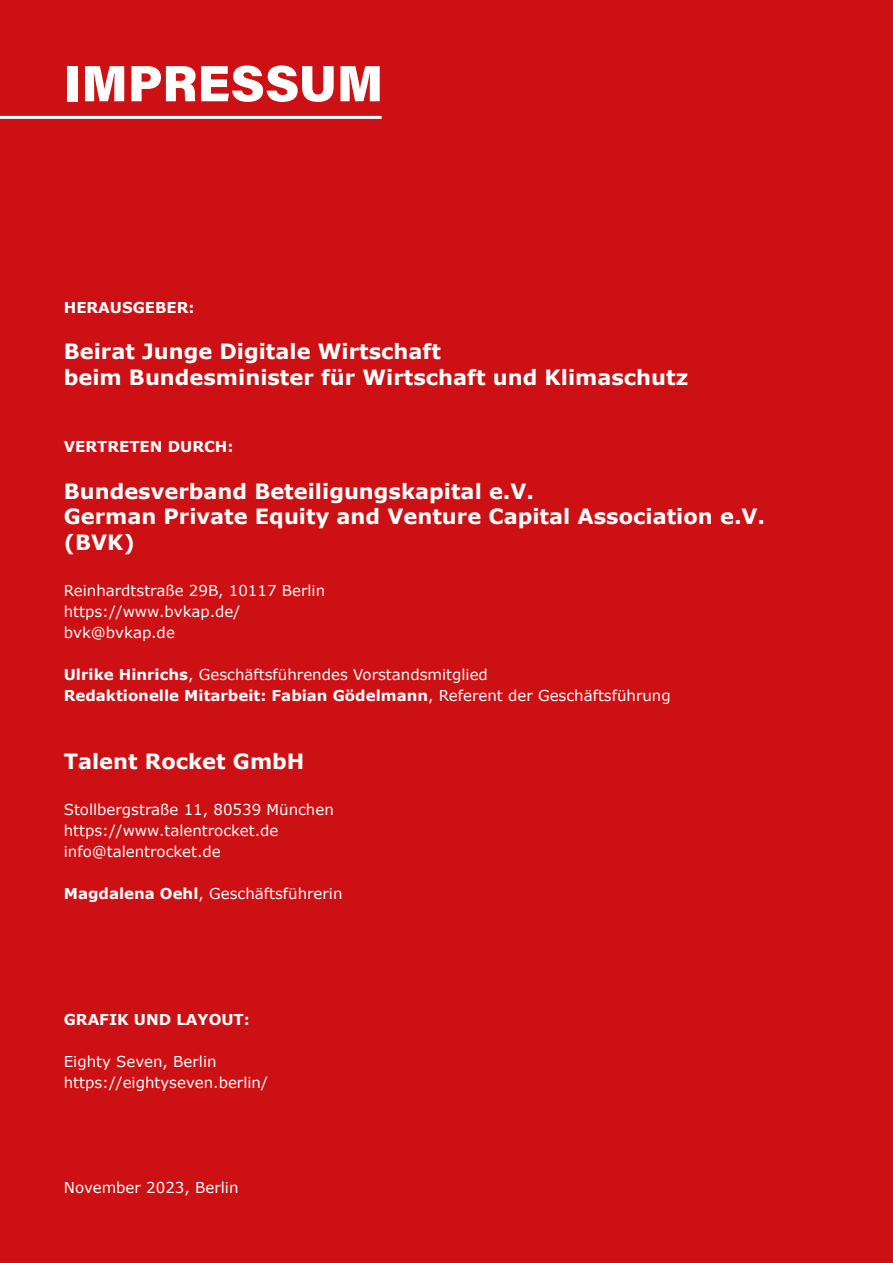
<style>
.page{position:relative;width:893px;height:1263px;background:#cd1013}
.page>*{position:absolute;margin:0;border:0;box-sizing:border-box;transform-origin:0 0}
.Header1{font:900 51px "Acumin Pro";color:#fff}
.t1{font:700 21px/25.5px "Verdana";color:#fff}
.t2{font:15px "Verdana";color:#fff}
.t3{font:700 15px "Verdana";color:#fff}
.s1{font-weight:700}
.s2{font-weight:400}
</style>
<div class="page">
<hr style="left:0;top:116px;width:382px;height:3px;background:#fff">
<p class="Header1" style="left:64px;top:47px;width:321px">IMPRESSUM</p>
<p class="t3" style="left:64px;top:298px;width:132px">HERAUSGEBER:</p>
<p class="t1" style="left:64px;top:339px;width:379px">Beirat Junge Digitale Wirtschaft</p>
<p class="t1" style="left:64px;top:365px;width:626px">beim Bundesminister für Wirtschaft und Klimaschutz</p>
<p class="t3" style="left:64px;top:437px;width:171px">VERTRETEN DURCH:</p>
<p class="t1" style="left:64px;top:479px;width:472px">Bundesverband Beteiligungskapital e.V.</p>
<p class="t1" style="left:64px;top:504px;width:703px">German Private Equity and Venture Capital Association e.V. (BVK)</p>
<p class="t2" style="left:64px;top:581px;width:263px">Reinhardtstraße 29B, 10117 Berlin</p>
<p class="t2" style="left:64px;top:602px;width:178px">https://www.bvkap.de/</p>
<p class="t2" style="left:64px;top:623px;width:113px">bvk@bvkap.de</p>
<p class="t2" style="left:64px;top:665px;width:426px"><span class="s1">Ulrike Hinrichs</span>, Geschäftsführendes Vorstandsmitglied</p>
<p class="t3" style="left:64px;top:686px;width:608px">Redaktionelle Mitarbeit: Fabian Gödelmann<span class="s2">, Referent der Geschäftsführung</span></p>
<p class="t1" style="left:64px;top:749px;width:242px">Talent Rocket GmbH</p>
<p class="t2" style="left:64px;top:800px;width:272px">Stollbergstraße 11, 80539 München</p>
<p class="t2" style="left:64px;top:821px;width:216px">https://www.talentrocket.de</p>
<p class="t2" style="left:64px;top:842px;width:159px">info@talentrocket.de</p>
<p class="t2" style="left:64px;top:884px;width:280px"><span class="s1">Magdalena Oehl</span>, Geschäftsführerin</p>
<p class="t3" style="left:64px;top:1010px;width:188px">GRAFIK UND LAYOUT:</p>
<p class="t2" style="left:64px;top:1052px;width:154px">Eighty Seven, Berlin</p>
<p class="t2" style="left:64px;top:1073px;width:206px">https://eightyseven.berlin/</p>
<p class="t2" style="left:64px;top:1178px;width:176px">November 2023, Berlin</p>
</div>
